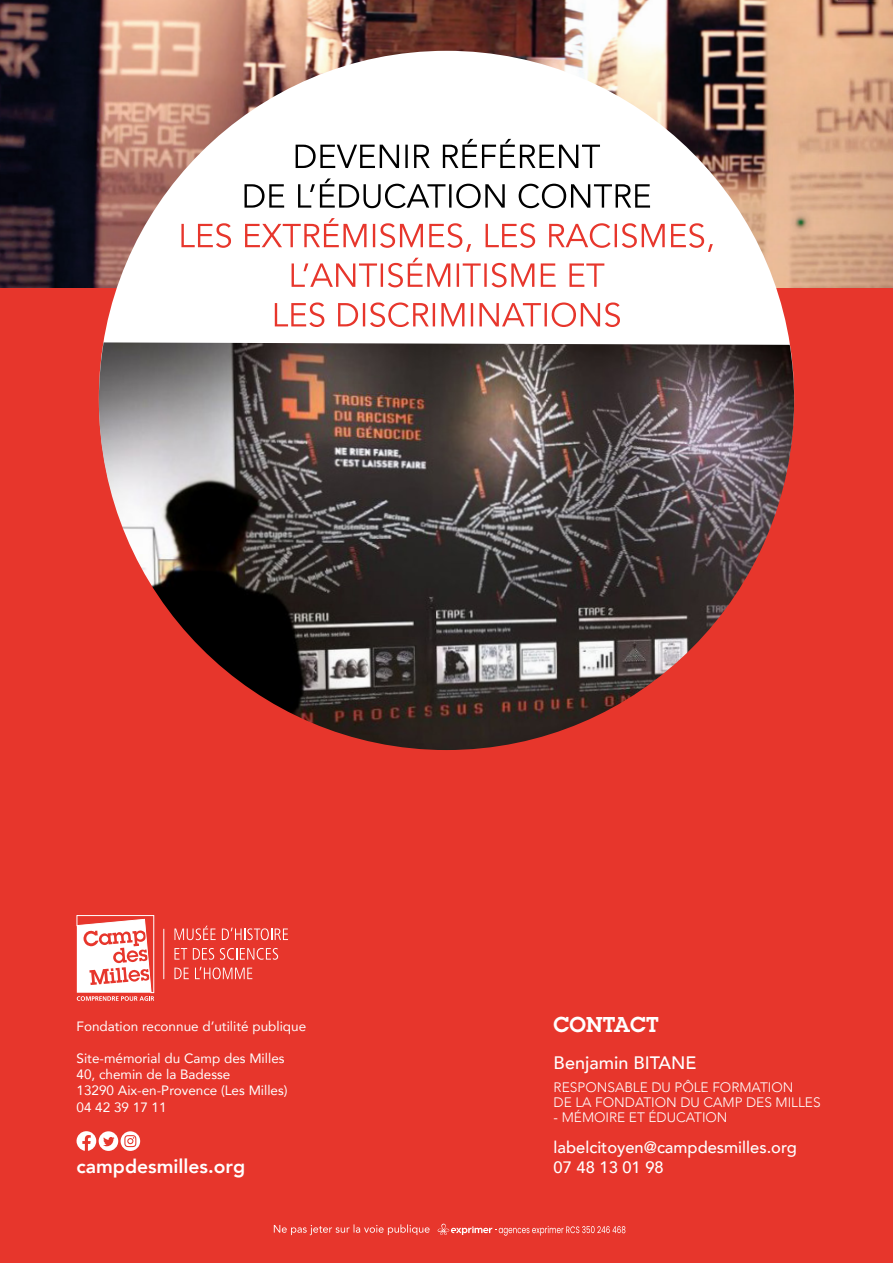
<style>
.page{position:relative;width:893px;height:1263px;background:#fff}
.page>*{position:absolute;margin:0;border:0;box-sizing:border-box;transform-origin:0 0}
.t1{font:600 21px "Lubalin Graph Std";color:#fff}
.t2{font:800 19.2px "Avenir";color:#fff}
.t3{font:500 18px "Avenir";color:#fff}
.t4{font:500 16.5px/19.8px "Avenir";color:#fff}
.t5{font:300 13.65px/15px "Avenir";color:#fff}
.t6{font:13.5px/16.2px "Avenir";color:#fff}
</style>
<div class="page">
<img style="left:0;top:0;width:893px;height:288px">
<div style="left:0;top:288px;width:893px;height:975px;background:#e7362c"></div>
<div style="left:99px;top:51px;width:695px;height:695px;background:#fff;border-radius:50%"></div>
<svg style="left:275px;top:302px;width:345px;height:25px"></svg>
<svg style="left:292px;top:258px;width:312px;height:29px"></svg>
<svg style="left:181px;top:218px;width:532px;height:34px"></svg>
<svg style="left:245px;top:178px;width:405px;height:30px"></svg>
<svg style="left:296px;top:139px;width:304px;height:29px"></svg>
<svg style="left:76px;top:915px;width:79px;height:86px"></svg>
<hr style="left:163px;top:929px;width:1px;height:50px;background:#fff">
<svg style="left:174px;top:926px;width:42px;height:14px"></svg>
<svg style="left:222px;top:928px;width:66px;height:12px"></svg>
<svg style="left:174px;top:948px;width:13px;height:11px"></svg>
<svg style="left:193px;top:948px;width:21px;height:12px"></svg>
<svg style="left:220px;top:948px;width:58px;height:12px"></svg>
<svg style="left:174px;top:968px;width:15px;height:11px"></svg>
<svg style="left:195px;top:967px;width:57px;height:12px"></svg>
<svg style="left:77px;top:1131px;width:63px;height:20px"></svg>
<svg style="left:438px;top:1223px;width:187px;height:13px"></svg>
<svg style="left:274px;top:1224px;width:156px;height:11px"></svg>
<img style="left:99px;top:342px;width:695px;height:408px">
<p class="t6" style="left:77px;top:1017px;width:231px">Fondation reconnue d’utilité publique</p>
<p class="t6" style="left:77px;top:1050px;width:213px">Site-mémorial du Camp des Milles<br>40, chemin de la Badesse<br>13290 Aix-en-Provence (Les Milles)<br>04 42 39 17 11</p>
<h2 class="t2" style="left:77px;top:1152px;width:170px">campdesmilles.org</h2>
<h1 class="t1" style="left:554px;top:1011px;width:107px">CONTACT</h1>
<h3 class="t3" style="left:554px;top:1047px;width:144px">Benjamin BITANE</h3>
<p class="t5" style="left:554px;top:1079px;width:268px">RESPONSABLE DU PÔLE FORMATION<br>DE LA FONDATION DU CAMP DES MILLES</p>
<p class="t5" style="left:554px;top:1109px;width:175px">- MÉMOIRE ET ÉDUCATION</p>
<p class="t4" style="left:554px;top:1136px;width:245px">labelcitoyen@campdesmilles.org<br>07 48 13 01 98</p>
</div>
